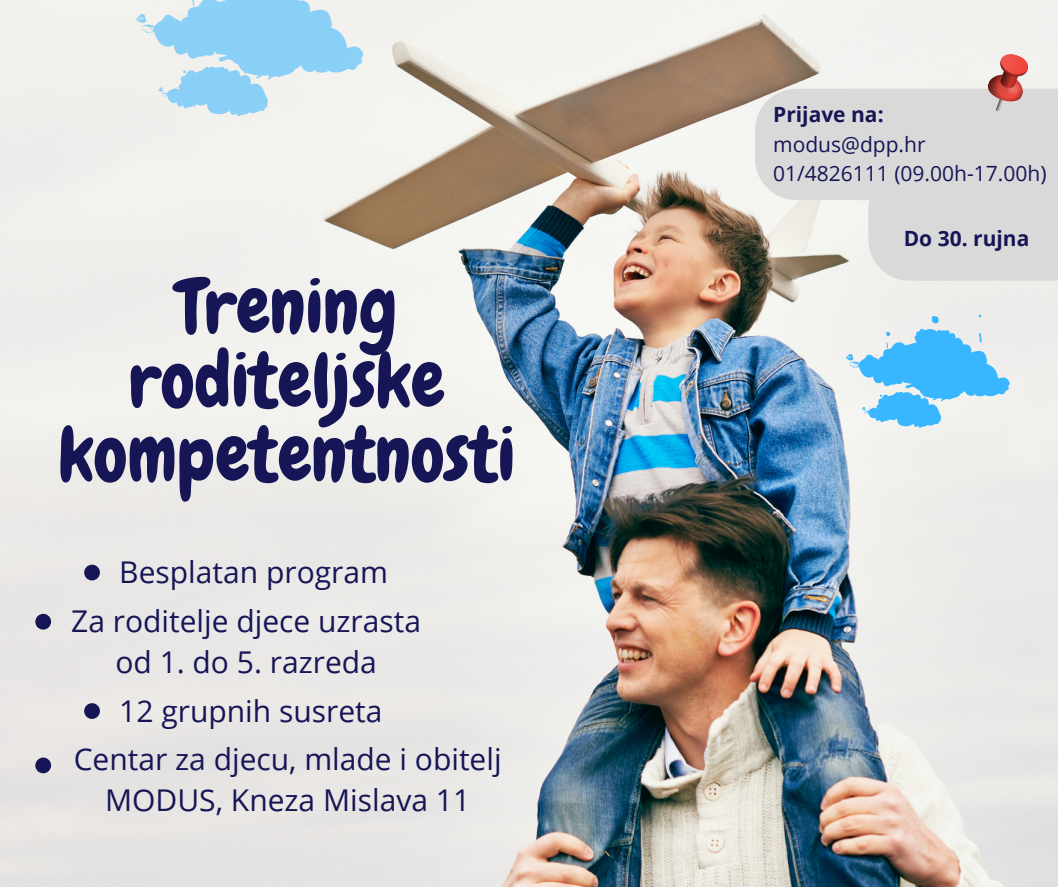
<style>
.page{position:relative;width:1058px;height:887px;background:#fff}
.page>*{position:absolute;margin:0;border:0;box-sizing:border-box;transform-origin:0 0}
.t1{font:75.6px/73.9px "Chewy";color:#161657;text-align:center}
.t2{font:30px/48.4px "Open Sans";color:#161657;text-align:center}
.t3{font:21px/29.2px "Open Sans";color:#161657}
.t4{font:700 21px "Open Sans";color:#161657}
</style>
<div class="page">
<img style="left:0;top:0;width:1058px;height:886px">
<svg style="left:846px;top:315px;width:165px;height:114px;background:#9fd6f4"></svg>
<svg style="left:136px;top:0;width:228px;height:118px;background:#b8def2"></svg>
<svg style="left:84px;top:564px;width:16px;height:16px"></svg>
<svg style="left:35px;top:614px;width:16px;height:15px"></svg>
<svg style="left:84px;top:703px;width:16px;height:16px"></svg>
<svg style="left:35px;top:757px;width:16px;height:16px"></svg>
<svg style="left:755px;top:51px;width:303px;height:230px;background:#d9d6d3"></svg>
<h1 class="t1" style="left:58px;top:270px;width:459px">Trening roditeljske kompetentnosti</h1>
<p class="t2" style="left:71px;top:547px;width:351px">Besplatan program<br>Za roditelje djece uzrasta</p>
<p class="t2" style="left:115px;top:637px;width:263px">od 1. do 5. razreda</p>
<p class="t2" style="left:119px;top:685px;width:265px">12 grupnih susreta</p>
<p class="t2" style="left:74px;top:733px;width:429px">Centar za djecu, mlade i obitelj</p>
<p class="t2" style="left:105px;top:775px;width:366px">MODUS, Kneza Mislava 11</p>
<p class="t4" style="left:773px;top:100px;width:112px">Prijave na:</p>
<p class="t3" style="left:773px;top:129px;width:275px">modus@dpp.hr<br>01/4826111 (09.00h-17.00h)</p>
<p class="t4" style="left:903px;top:223px;width:127px">Do 30. rujna</p>
</div>
